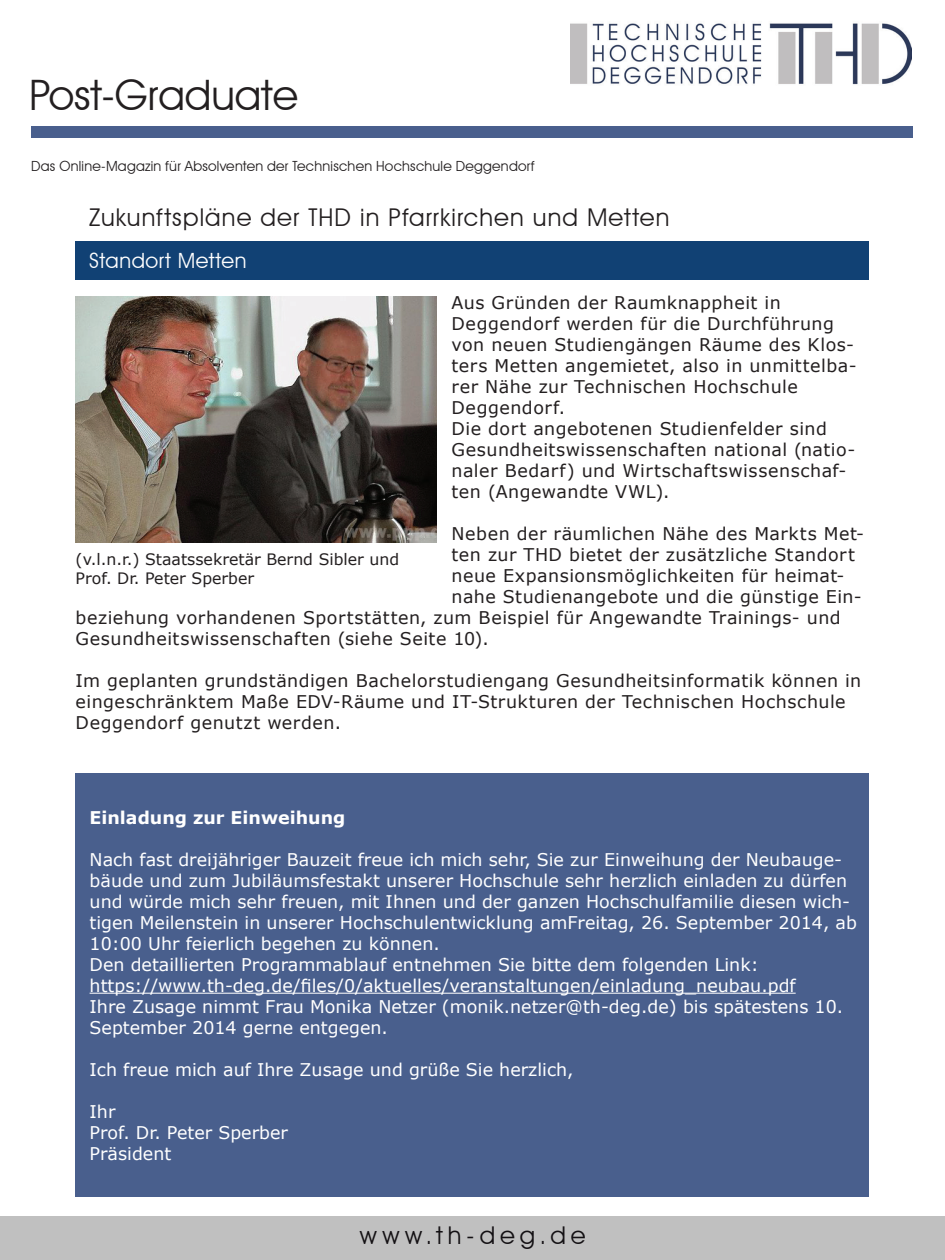
<style>
.page{position:relative;width:945px;height:1260px;background:#fff}
.page>*{position:absolute;margin:0;border:0;box-sizing:border-box;transform-origin:0 0}
.t1{font:42px "Avant Garde IT Cby BT";color:#231f20}
.t2{font:24.5px "Avant Garde IT Cby BT";letter-spacing:.045em;color:#231f20}
.t3{font:24.5px "Avant Garde IT Cby BT";letter-spacing:.205em;color:#131013}
.t4{font:21px "Avant Garde IT Cby BT";letter-spacing:.03em;color:#fff}
.t5{font:17.5px/21px "Verdana";letter-spacing:.03em;color:#231f20}
.t6{font:17.5px/21px "Verdana";color:#fff}
.t7{font:700 17.5px "Verdana";color:#fff}
.t8{font:15.75px/18.9px "Verdana";color:#231f20}
.t9{font:14px "Avant Garde IT Cby BT";letter-spacing:.015em;color:#231f20}
</style>
<div class="page">
<img style="left:570px;top:23px;width:342px;height:62px">
<div style="left:32px;top:126px;width:881px;height:12px;background:#495f8d"></div>
<div style="left:1px;top:1217px;width:944px;height:43px;background:#c0c0c0"></div>
<div style="left:76px;top:241px;width:793px;height:39px;background:#114174"></div>
<img style="left:76px;top:296px;width:361px;height:247px">
<div style="left:76px;top:774px;width:793px;height:423px;background:#495f8d"></div>
<hr style="left:90px;top:993px;width:706px;height:1px;background:#fff">
<h1 class="t1" style="left:30px;top:70px;width:270px">Post-Graduate</h1>
<p class="t9" style="left:31px;top:157px;width:505px">Das Online-Magazin für Absolventen der Technischen Hochschule Deggendorf</p>
<h2 class="t2" style="left:89px;top:203px;width:582px">Zukunftspläne der THD in Pfarrkirchen und Metten</h2>
<p class="t4" style="left:89px;top:248px;width:159px">Standort Metten</p>
<p class="t5" style="left:452px;top:292px;width:407px">Aus Gründen der Raumknappheit in Deggendorf werden für die Durchführung von neuen Studiengängen Räume des Klos&shy;ters Metten angemietet, also in unmittelba&shy;rer Nähe zur Technischen Hochschule Deggendorf.<br>Die dort angebotenen Studienfelder sind Gesundheitswissenschaften national (natio&shy;naler Bedarf) und Wirtschaftswissenschaf&shy;ten (Angewandte VWL).</p>
<p class="t5" style="left:452px;top:523px;width:414px">Neben der räumlichen Nähe des Markts Met-</p>
<p class="t5" style="left:452px;top:544px;width:405px">ten zur THD bietet der zusätzliche Standort</p>
<p class="t5" style="left:452px;top:565px;width:394px">neue Expansionsmöglichkeiten für heimat-</p>
<p class="t5" style="left:452px;top:586px;width:412px">nahe Studienangebote und die günstige Ein-</p>
<p class="t5" style="left:76px;top:607px;width:767px">beziehung vorhandenen Sportstätten, zum Beispiel für Angewandte Trainings- und</p>
<p class="t5" style="left:76px;top:628px;width:415px">Gesundheitswissenschaften (siehe Seite 10).</p>
<p class="t5" style="left:76px;top:670px;width:787px">Im geplanten grundständigen Bachelorstudiengang Gesundheitsinformatik können in eingeschränktem Maße EDV-Räume und IT-Strukturen der Technischen Hochschule<br>Deggendorf genutzt werden.</p>
<p class="t8" style="left:76px;top:549px;width:325px">(v.l.n.r.) Staatssekretär Bernd Sibler und<br>Prof. Dr. Peter Sperber</p>
<p class="t7" style="left:90px;top:805px;width:257px">Einladung zur Einweihung</p>
<p class="t6" style="left:90px;top:849px;width:769px">Nach fast dreijähriger Bauzeit freue ich mich sehr, Sie zur Einweihung der Neubauge&shy;bäude und zum Jubiläumsfestakt unserer Hochschule sehr herzlich einladen zu dürfen und würde mich sehr freuen, mit Ihnen und der ganzen Hochschulfamilie diesen wich&shy;tigen Meilenstein in unserer Hochschulentwicklung amFreitag, 26. September 2014, ab 10:00 Uhr feierlich begehen zu können.<br>Den detaillierten Programmablauf entnehmen Sie bitte dem folgenden Link: https://www.th-deg.de/files/0/aktuelles/veranstaltungen/einladung_neubau.pdf<br>Ihre Zusage nimmt Frau Monika Netzer (monik.netzer@th-deg.de) bis spätestens 10.<br>September 2014 gerne entgegen.</p>
<p class="t6" style="left:90px;top:1059px;width:486px">Ich freue mich auf Ihre Zusage und grüße Sie herzlich,</p>
<p class="t6" style="left:90px;top:1101px;width:200px">Ihr<br>Prof. Dr. Peter Sperber<br>Präsident</p>
<h2 class="t3" style="left:360px;top:1221px;width:227px">www.th-deg.de</h2>
</div>
